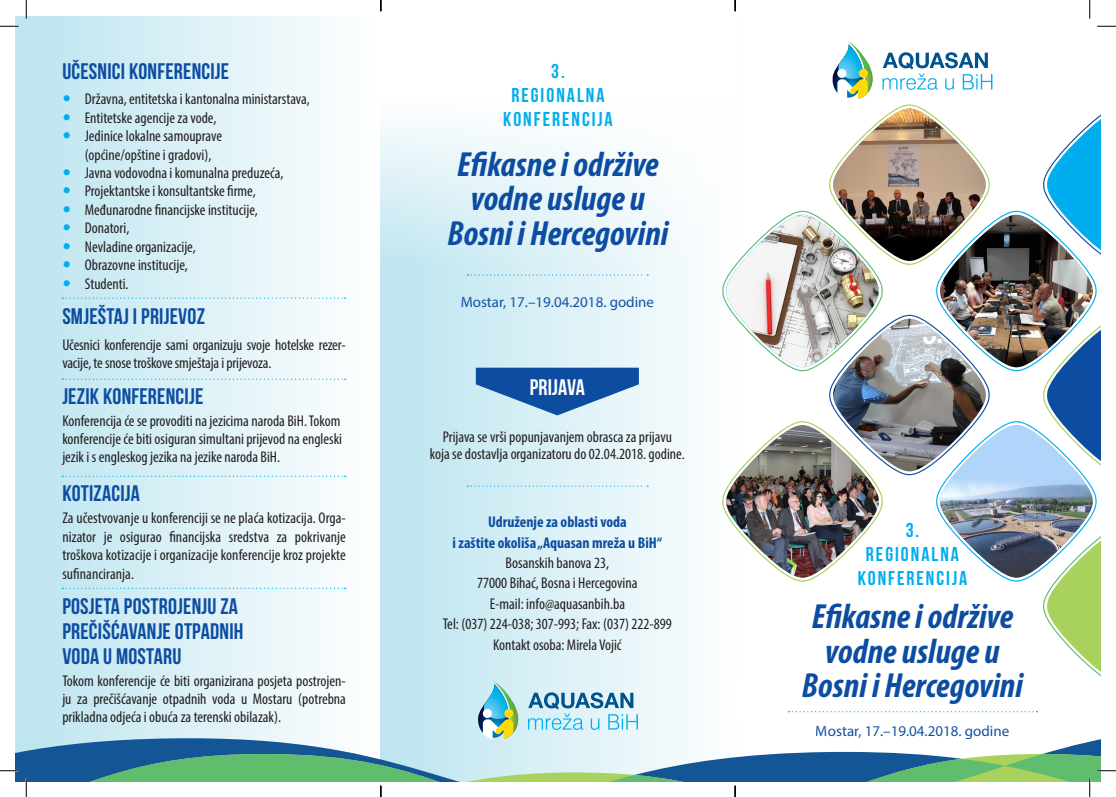
<style>
.page{position:relative;width:1116px;height:797px;background:#fff}
.page>*{position:absolute;margin:0;border:0;box-sizing:border-box;transform-origin:0 0}
.t1{font:italic 700 condensed 35px/34.5px "Myriad Pro";color:#0d4da1;text-align:center}
.N_NASLOV_copy{font:700 22.5px "Bebas Neue";letter-spacing:.01em;color:#0d4da1}
.NASLOV_DOUBLE{font:700 22.5px "Bebas Neue";letter-spacing:.01em;color:#0d4da1}
.N_NASLOV_copy-2{font:700 22.5px "Bebas Neue";letter-spacing:.01em;color:#fff}
.t2{font:700 20px/24px "Bebas Neue";letter-spacing:.1em;color:#00aeef;text-align:center}
.N_BODY_TEXT{font:condensed 15.62px/18.5px "Myriad Pro";color:#231f20;text-align:justify}
.N_BODY_TEXT-2{font:700 condensed 15.62px/20.4px "Myriad Pro";color:#0d4da1;text-align:center}
.t3{font:15px "Myriad Pro";color:#0d4da1}
</style>
<div class="page">
<div style="left:16px;top:16px;width:365px;height:765px;background:linear-gradient(to right,#bbe4ef,#fff)"></div>
<div style="left:381px;top:16px;width:365px;height:765px;background:linear-gradient(to right,#bbe4ef,#fff)"></div>
<svg style="left:381px;top:16px;width:354px;height:283px"></svg>
<svg style="left:16px;top:723px;width:1084px;height:31px"></svg>
<div style="left:735px;top:578px;width:354px;height:139px;background:#fff"></div>
<svg style="left:788px;top:711px;width:249px;height:1px"></svg>
<svg style="left:476px;top:367px;width:163px;height:48px;background:#5182bd"></svg>
<img style="left:719px;top:40px;width:381px;height:648px">
<svg style="left:467px;top:485px;width:181px;height:2px"></svg>
<svg style="left:467px;top:274px;width:181px;height:2px"></svg>
<svg style="left:62px;top:297px;width:284px;height:2px"></svg>
<svg style="left:62px;top:378px;width:284px;height:2px"></svg>
<svg style="left:62px;top:475px;width:284px;height:2px"></svg>
<svg style="left:62px;top:587px;width:284px;height:2px"></svg>
<svg style="left:478px;top:680px;width:40px;height:59px;background:#9bccba"></svg>
<svg style="left:528px;top:692px;width:110px;height:38px;background:#a0cde2"></svg>
<svg style="left:0;top:25px;width:19px;height:2px"></svg>
<svg style="left:1097px;top:25px;width:18px;height:2px"></svg>
<svg style="left:25px;top:0;width:2px;height:19px"></svg>
<svg style="left:1089px;top:0;width:1px;height:19px"></svg>
<svg style="left:734px;top:0;width:2px;height:11px"></svg>
<svg style="left:0;top:754px;width:1115px;height:43px"></svg>
<svg style="left:64px;top:95px;width:6px;height:6px"></svg>
<svg style="left:64px;top:114px;width:6px;height:6px"></svg>
<svg style="left:64px;top:132px;width:6px;height:6px"></svg>
<svg style="left:64px;top:169px;width:6px;height:6px"></svg>
<svg style="left:64px;top:188px;width:6px;height:6px"></svg>
<svg style="left:64px;top:206px;width:6px;height:6px"></svg>
<svg style="left:64px;top:225px;width:6px;height:6px"></svg>
<svg style="left:64px;top:243px;width:6px;height:6px"></svg>
<svg style="left:64px;top:261px;width:6px;height:7px"></svg>
<svg style="left:64px;top:280px;width:6px;height:6px"></svg>
<p class="N_NASLOV_copy" style="left:62px;top:58px;width:168px">UČESNICI KONFERENCIJE</p>
<p class="N_BODY_TEXT" style="left:85px;top:89px;width:226px">Državna, entitetska i kantonalna ministarstava,</p>
<p class="N_BODY_TEXT" style="left:85px;top:108px;width:133px">Entitetske agencije za vode,</p>
<p class="N_BODY_TEXT" style="left:85px;top:126px;width:139px">Jedinice lokalne samouprave (općine/opštine i gradovi),</p>
<p class="N_BODY_TEXT" style="left:85px;top:163px;width:200px">Javna vodovodna i komunalna preduzeća,</p>
<p class="N_BODY_TEXT" style="left:85px;top:182px;width:172px">Projektantske i konsultantske firme,</p>
<p class="N_BODY_TEXT" style="left:85px;top:200px;width:175px">Međunarodne financijske institucije,</p>
<p class="N_BODY_TEXT" style="left:85px;top:219px;width:46px">Donatori,</p>
<p class="N_BODY_TEXT" style="left:85px;top:237px;width:112px">Nevladine organizacije,</p>
<p class="N_BODY_TEXT" style="left:85px;top:256px;width:105px">Obrazovne institucije,</p>
<p class="N_BODY_TEXT" style="left:85px;top:274px;width:45px">Studenti.</p>
<p class="N_NASLOV_copy" style="left:62px;top:304px;width:144px">SMJEŠTAJ I PRIJEVOZ</p>
<p class="N_BODY_TEXT" style="left:62px;top:335px;width:285px">Učesnici konferencije sami organizuju svoje hotelske rezer&shy;vacije, te snose troškove smještaja i prijevoza.</p>
<p class="N_NASLOV_copy" style="left:62px;top:383px;width:142px">JEZIK KONFERENCIJE</p>
<p class="N_BODY_TEXT" style="left:62px;top:411px;width:281px">Konferencija će se provoditi na jezicima naroda BiH. Tokom konferencije će biti osiguran simultani prijevod na engleski jezik i s engleskog jezika na jezike naroda BiH.</p>
<p class="N_NASLOV_copy" style="left:62px;top:481px;width:79px">KOTIZACIJA</p>
<p class="N_BODY_TEXT" style="left:62px;top:508px;width:285px">Za učestvovanje u konferenciji se ne plaća kotizacija. Orga&shy;nizator je osigurao financijska sredstva za pokrivanje troškova kotizacije i organizacije konferencije kroz projekte sufinanciranja.</p>
<p class="NASLOV_DOUBLE" style="left:62px;top:594px;width:177px">POSJETA POSTROJENJU ZA</p>
<p class="NASLOV_DOUBLE" style="left:62px;top:618px;width:183px">PREČIŠĆAVANJE OTPADNIH</p>
<p class="NASLOV_DOUBLE" style="left:62px;top:643px;width:120px">VODA U MOSTARU</p>
<p class="N_BODY_TEXT" style="left:62px;top:671px;width:285px">Tokom konferencije će biti organizirana posjeta postrojen&shy;ju za prečišćavanje otpadnih voda u Mostaru (potrebna prikladna odjeća i obuća za terenski obilazak).</p>
<p class="t2" style="left:503px;top:59px;width:111px">3.<br>REGIONALNA<br>KONFERENCIJA</p>
<p class="t1" style="left:447px;top:146px;width:223px">Efikasne i održive vodne usluge u<br>Bosni i Hercegovini</p>
<p class="t3" style="left:460px;top:293px;width:195px">Mostar, 17.–19.04.2018. godine</p>
<p class="N_NASLOV_copy-2" style="left:529px;top:375px;width:57px">PRIJAVA</p>
<p class="N_BODY_TEXT" style="left:430px;top:429px;width:256px;line-height:16.2px;text-align:center">Prijava se vrši popunjavanjem obrasca za prijavu<br>koja se dostavlja organizatoru do 02.04.2018. godine.</p>
<p class="N_BODY_TEXT-2" style="left:452px;top:511px;width:211px">Udruženje za oblasti voda<br>i zaštite okoliša „Aquasan mreža u BiH“</p>
<p class="N_BODY_TEXT" style="left:505px;top:553px;width:105px">Bosanskih banova 23,</p>
<p class="N_BODY_TEXT" style="left:477px;top:574px;width:162px">77000 Bihać, Bosna i Hercegovina</p>
<p class="N_BODY_TEXT" style="left:489px;top:594px;width:137px">E-mail: info@aquasanbih.ba</p>
<p class="N_BODY_TEXT" style="left:443px;top:614px;width:231px">Tel: (037) 224-038; 307-993; Fax: (037) 222-899</p>
<p class="N_BODY_TEXT" style="left:493px;top:635px;width:130px">Kontakt osoba: Mirela Vojić</p>
<p class="t2" style="left:857px;top:518px;width:111px">3.<br>REGIONALNA<br>KONFERENCIJA</p>
<p class="t1" style="left:801px;top:598px;width:223px">Efikasne i održive vodne usluge u<br>Bosni i Hercegovini</p>
<p class="t3" style="left:815px;top:721px;width:195px">Mostar, 17.–19.04.2018. godine</p>
</div>
